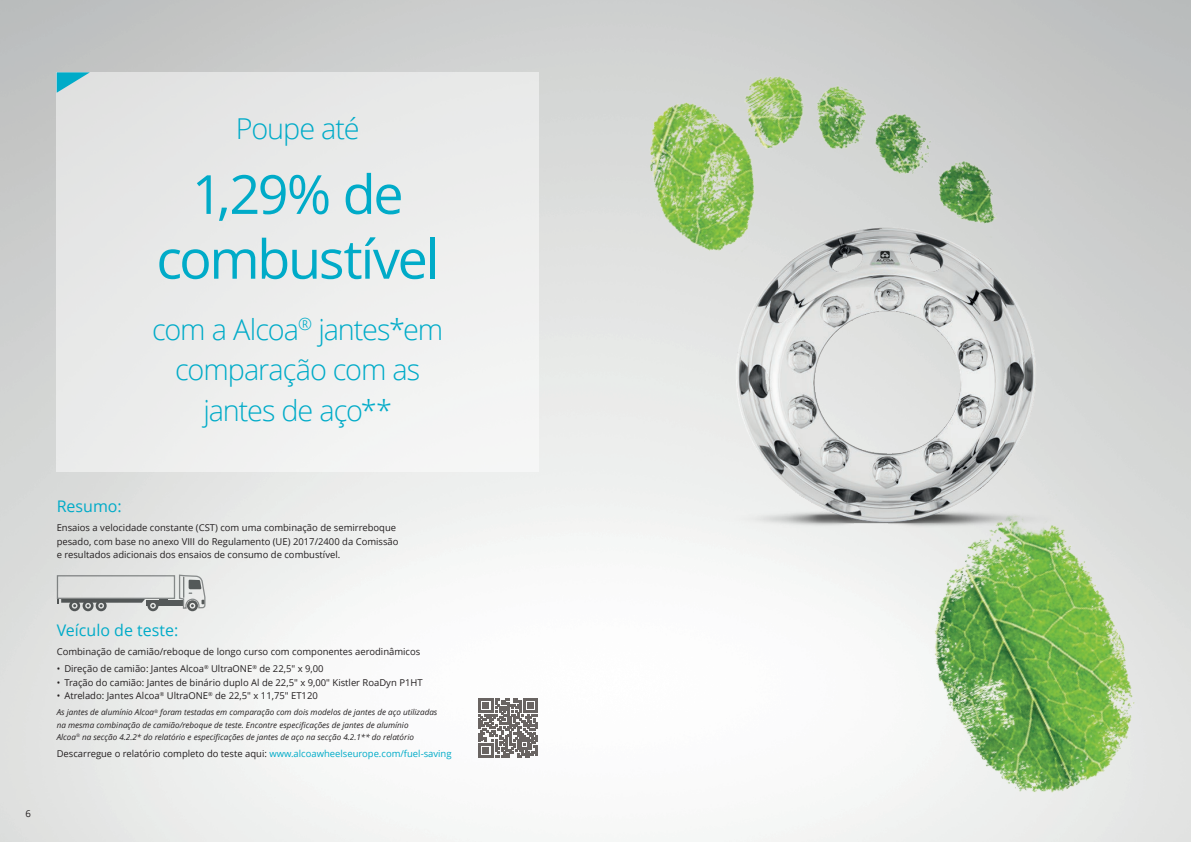
<style>
.page{position:relative;width:1191px;height:842px;background:#fff}
.page>*{position:absolute;margin:0;border:0;box-sizing:border-box;transform-origin:0 0}
.t1{font:54px/64.8px "Open Sans";letter-spacing:-.045em;color:#00abc8;text-align:center}
.t2{font:300 28.8px/40.5px "Open Sans";letter-spacing:-.035em;color:#00abc8;text-align:center}
.t3{font:16px "Open Sans";color:#00abc8}
.t4{font:9.6px "Open Sans";color:#231f20}
.t5{font:9.4px/13.5px "Open Sans";color:#231f20}
.t6{font:italic 8.1px/12.1px "Open Sans";color:#231f20}
.s1{color:#00abc8}
</style>
<div class="page">
<img style="left:0;top:0;width:1191px;height:842px">
<img style="left:866px;top:447px;width:325px;height:385px">
<img style="left:585px;top:0;width:472px;height:302px">
<img style="left:639px;top:208px;width:494px;height:329px">
<div style="left:57px;top:72px;width:482px;height:400px;background:#ebeceb"></div>
<svg style="left:57px;top:72px;width:33px;height:21px"></svg>
<div style="left:146px;top:600px;width:39px;height:6px;background:#545959"></div>
<svg style="left:57px;top:599px;width:111px;height:12px"></svg>
<div style="left:57px;top:576px;width:117px;height:22px;background:#e2e3e2"></div>
<div style="left:57px;top:575px;width:118px;height:24px;border:1px solid #939697"></div>
<svg style="left:178px;top:574px;width:28px;height:37px"></svg>
<svg style="left:479px;top:698px;width:59px;height:59px"></svg>
<h2 class="t2" style="left:236px;top:107px;width:125px">Poupe até</h2>
<h1 class="t1" style="left:156px;top:160px;width:284px">1,29% de combustível</h1>
<h2 class="t2" style="left:152px;top:308px;width:293px">com a Alcoa<sup>®</sup> jantes*em comparação com as jantes de aço**</h2>
<h3 class="t3" style="left:57px;top:495px;width:67px">Resumo:</h3>
<p class="t5" style="left:57px;top:521px;width:343px">Ensaios a velocidade constante (CST) com uma combinação de semirreboque pesado, com base no anexo VIII do Regulamento (UE) 2017/2400 da Comissão e resultados adicionais dos ensaios de consumo de combustível.</p>
<p class="t4" style="left:26px;top:807px;width:7px">6</p>
<h3 class="t3" style="left:57px;top:619px;width:123px">Veículo de teste:</h3>
<p class="t5" style="left:57px;top:645px;width:365px">Combinação de camião/reboque de longo curso com componentes aerodinâmicos</p>
<p class="t5" style="left:57px;top:662px;width:268px">• Direção de camião: Jantes Alcoa<sup>®</sup> UltraONE<sup>®</sup> de 22,5" x 9,00</p>
<p class="t5" style="left:57px;top:675px;width:367px">• Tração do camião: Jantes de binário duplo Al de 22,5" x 9,00" Kistler RoaDyn P1HT</p>
<p class="t5" style="left:57px;top:689px;width:263px">• Atrelado: Jantes Alcoa<sup>®</sup> UltraONE<sup>®</sup> de 22,5" x 11,75" ET120</p>
<p class="t6" style="left:57px;top:706px;width:382px">As jantes de alumínio Alcoa<sup>®</sup> foram testadas em comparação com dois modelos de jantes de aço utilizadas na mesma combinação de camião/reboque de teste. Encontre especificações de jantes de alumínio<br>Alcoa<sup>®</sup> na secção 4.2.2* do relatório e especificações de jantes de aço na secção 4.2.1** do relatório</p>
<p class="t5" style="left:57px;top:747px;width:396px">Descarregue o relatório completo do teste aqui: <span class="s1">www.alcoawheelseurope.com/fuel-saving</span></p>
</div>
